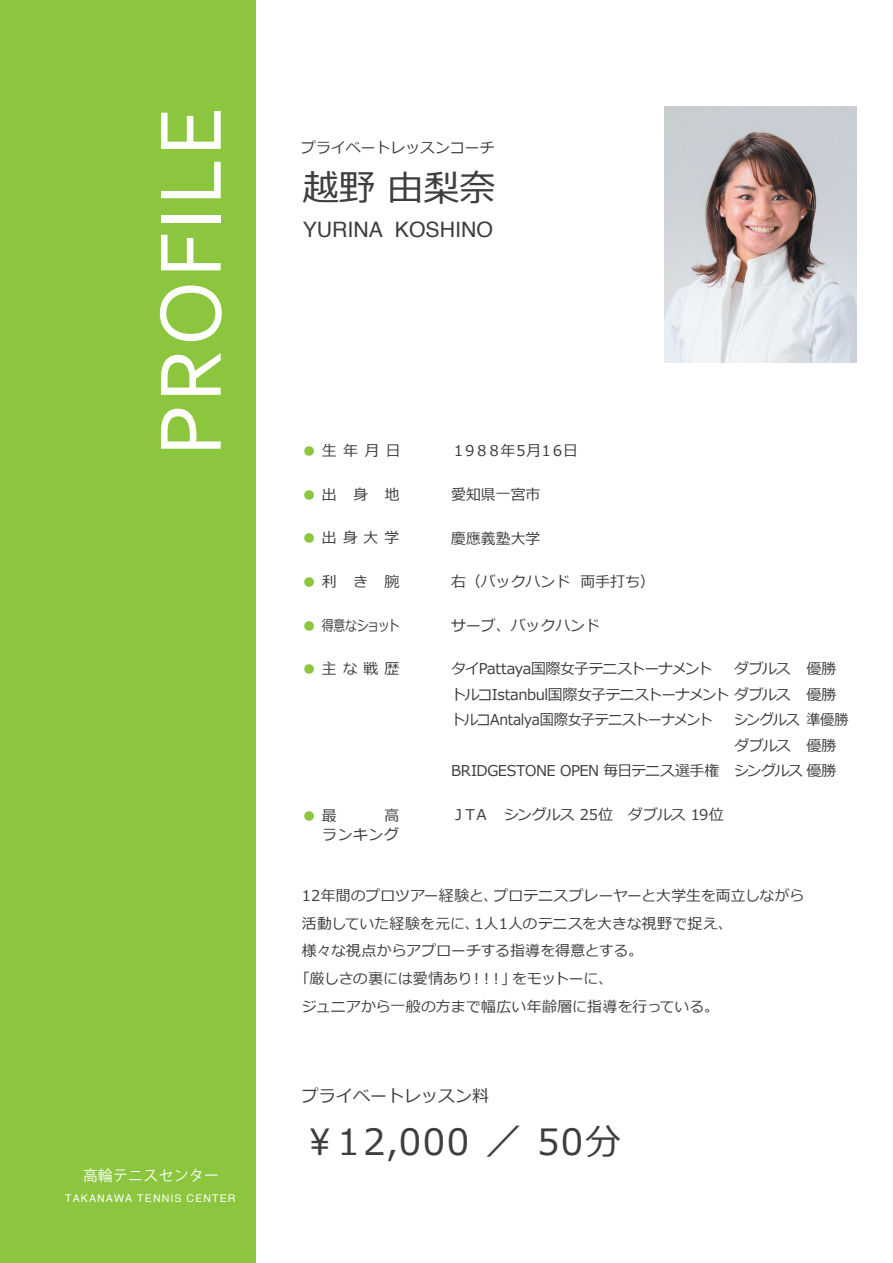
<style>
.page{position:relative;width:893px;height:1263px;background:#fff}
.page>*{position:absolute;margin:0;border:0;box-sizing:border-box;transform-origin:0 0}
.t1{font:36.15px "Meiryo";letter-spacing:.015em;color:#3e3e3f}
.t2{font:21.3px "Helvetica";color:#3e3e3f}
.t3{font:16.95px "Meiryo";color:#3e3e3f}
.t4{font:14.85px/25.5px "Meiryo";letter-spacing:-.01em;color:#3e3e3f;text-align:right}
.t5{font:14.85px "Meiryo";letter-spacing:.01em;color:#3e3e3f}
.t6{font:14.85px "Meiryo";letter-spacing:-.04em;color:#3e3e3f}
.t7{font:14.85px "Meiryo";letter-spacing:-.06em;color:#3e3e3f}
.t8{font:14.85px "Meiryo";letter-spacing:-.18em;color:#3e3e3f}
.t9{font:14.85px "Koz Go Pr 6 N";letter-spacing:.02em;color:#fff}
.t10{font:14.85px "Meiryo";letter-spacing:-.055em;color:#3e3e3f;scale:.8 1}
.t11{font:14.85px "Meiryo";letter-spacing:-.055em;color:#3e3e3f;scale:.95 1}
.t12{font:14.85px "Meiryo";color:#8bc63e}
.t13{font:10.65px "Helvetica";letter-spacing:.1em;color:#fff}
.s1{color:#8bc63e}
.s2{color:#3e3e3f}
</style>
<div class="page">
<div style="left:0;top:0;width:255px;height:1263px;background:#8bc63e"></div>
<svg style="left:161px;top:409px;width:60px;height:40px"></svg>
<svg style="left:161px;top:353px;width:60px;height:42px"></svg>
<svg style="left:160px;top:285px;width:62px;height:56px"></svg>
<svg style="left:161px;top:235px;width:60px;height:35px"></svg>
<div style="left:161px;top:215px;width:60px;height:7px;background:#fff"></div>
<svg style="left:161px;top:162px;width:60px;height:36px"></svg>
<svg style="left:161px;top:111px;width:60px;height:38px"></svg>
<img style="left:664px;top:107px;width:193px;height:255px">
<p class="t4" style="left:301px;top:136px;width:195px">プライベートレッスンコーチ</p>
<h1 class="t1" style="left:303px;top:163px;width:194px">越野 由梨奈</h1>
<h2 class="t2" style="left:303px;top:213px;width:192px">YURINA KOSHINO</h2>
<p class="t9" style="left:83px;top:1167px;width:138px">高輪テニスセンター</p>
<p class="t13" style="left:65px;top:1190px;width:172px">TAKANAWA TENNIS CENTER</p>
<p class="t4" style="left:302px;top:439px;width:100px"><span class="s1">●</span> 生年月日</p>
<p class="t4" style="left:302px;top:482px;width:99px"><span class="s1">●</span> 出　身　地</p>
<p class="t4" style="left:302px;top:526px;width:99px"><span class="s1">●</span> 出身大学</p>
<p class="t4" style="left:302px;top:570px;width:99px"><span class="s1">●</span> 利　き　腕</p>
<p class="t10" style="left:302px;top:615px;width:124px"><span class="s1">●</span> 得意なショット</p>
<p class="t4" style="left:302px;top:657px;width:99px"><span class="s1">●</span> 主な戦歴</p>
<p class="t4" style="left:322px;top:807px;width:79px;line-height:19.2px">高<br>ランキング</p>
<p class="t12" style="left:302px;top:805px;width:36px">● <span class="s2">最</span></p>
<p class="t8" style="left:451px;top:441px;width:128px">１９８８年５月１６日</p>
<p class="t4" style="left:451px;top:482px;width:91px">愛知県一宮市</p>
<p class="t4" style="left:451px;top:526px;width:91px">慶應義塾大学</p>
<p class="t4" style="left:451px;top:570px;width:205px">右（バックハンド 両手打ち）</p>
<p class="t4" style="left:451px;top:613px;width:150px">サーブ、バックハンド</p>
<p class="t6" style="left:451px;top:658px;width:263px">タイPattaya国際女子テニストーナメント</p>
<p class="t4" style="left:451px;top:657px;width:387px;text-align:justify;text-indent:283px">ダブルス 優勝トルコIstanbul国際女子テニストーナメント ダブルス 優勝トルコAntalya国際女子テニストーナメント</p>
<p class="t11" style="left:734px;top:709px;width:122px">シングルス 準優勝</p>
<p class="t4" style="left:734px;top:733px;width:103px">ダブルス 優勝</p>
<p class="t4" style="left:451px;top:759px;width:387px">BRIDGESTONE OPEN 毎日テニス選手権 シングルス 優勝</p>
<p class="t7" style="left:451px;top:804px;width:274px">ＪＴＡ　シングルス 25位　ダブルス 19位</p>
<p class="t4" style="left:302px;top:884px;width:504px">12年間のプロツアー経験と、プロテニスプレーヤーと大学生を両立しながら</p>
<p class="t4" style="left:302px;top:911px;width:432px">活動していた経験を元に、1人1人のテニスを大きな視野で捉え、</p>
<p class="t4" style="left:302px;top:939px;width:342px">様々な視点からアプローチする指導を得意とする。</p>
<p class="t4" style="left:295px;top:967px;width:319px">「厳しさの裏には愛情あり！！！」をモットーに、</p>
<p class="t5" style="left:302px;top:996px;width:418px">ジュニアから一般の方まで幅広い年齢層に指導を行っている。</p>
<p class="t3" style="left:302px;top:1084px;width:189px">プライベートレッスン料</p>
<h1 class="t1" style="left:302px;top:1117px;width:321px">￥１2,000 ／ 50分</h1>
</div>
